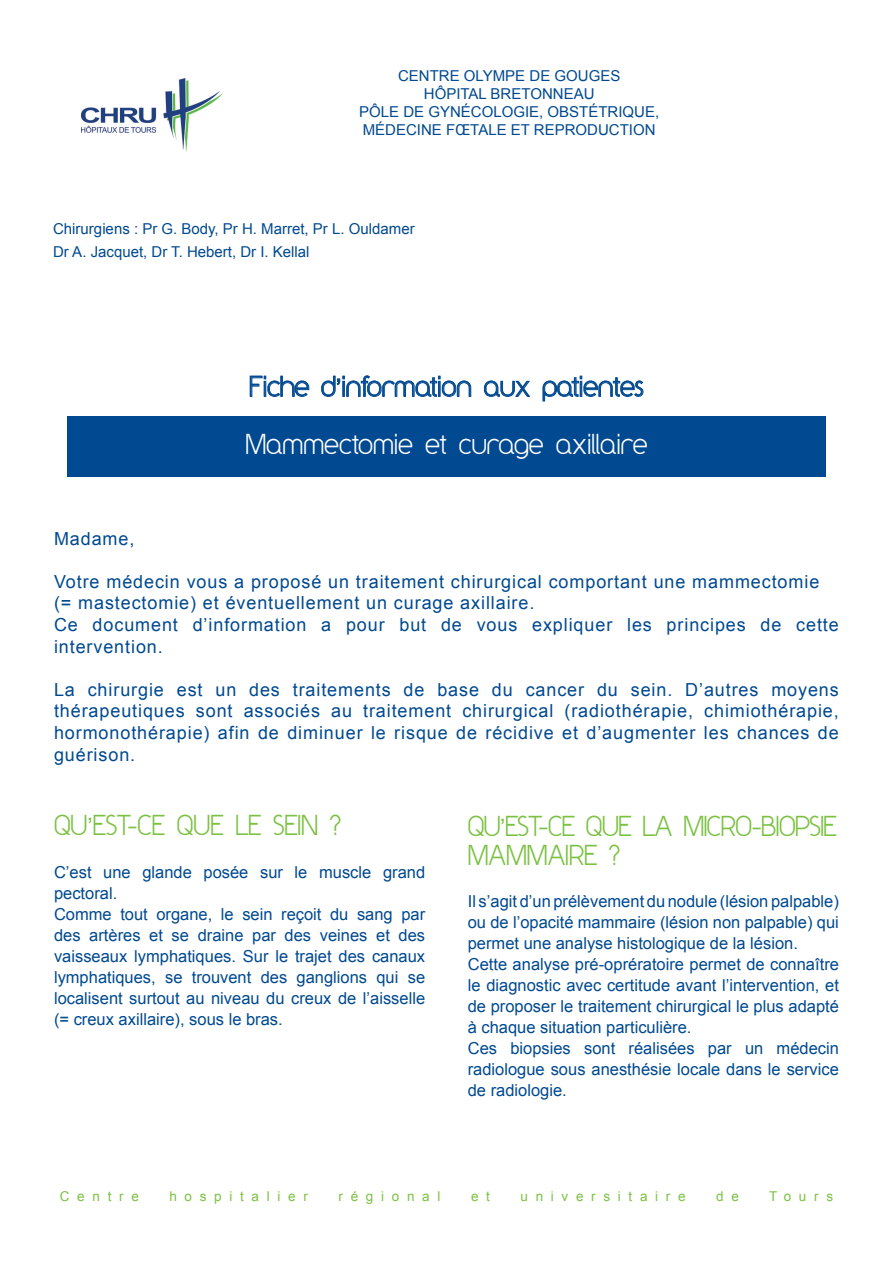
<style>
.page{position:relative;width:893px;height:1263px;background:#fff}
.page>*{position:absolute;margin:0;border:0;box-sizing:border-box;transform-origin:0 0}
.t1{font:24px/28.8px "Y2 K Neophyte";letter-spacing:-.02em;color:#7bc142}
.t2{font:24px "Y2 K Neophyte";color:#014990}
.t3{font:24px "Y2 K Neophyte";color:#fff}
.t4{font:24px "Y2 K Neophyte";color:#7bc142}
.t5{font:18px/21.6px "Arial";letter-spacing:.05em;color:#014990}
.t6{font:16.5px/21px "Arial";color:#014990;text-align:justify}
.t7{font:15px "Arial";color:#014990}
.t8{font:13.5px "Arial";letter-spacing:.57em;color:#7bc142}
.s1{font-family:"Arial"}
</style>
<div class="page">
<img style="left:81px;top:79px;width:141px;height:73px">
<div style="left:67px;top:416px;width:759px;height:61px;background:#014990"></div>
<svg style="left:250px;top:375px;width:60px;height:22px"></svg>
<svg style="left:321px;top:375px;width:150px;height:22px"></svg>
<svg style="left:484px;top:380px;width:47px;height:17px"></svg>
<svg style="left:542px;top:376px;width:102px;height:26px"></svg>
<p class="t7" style="left:398px;top:66px;width:224px">CENTRE OLYMPE DE GOUGES</p>
<p class="t7" style="left:424px;top:84px;width:172px">HÔPITAL BRETONNEAU</p>
<p class="t7" style="left:359px;top:102px;width:302px">PÔLE DE GYNÉCOLOGIE, OBSTÉTRIQUE,</p>
<p class="t7" style="left:363px;top:120px;width:294px">MÉDECINE FŒTALE ET REPRODUCTION</p>
<p class="t7" style="left:53px;top:219px;width:363px">Chirurgiens : Pr G. Body, Pr H. Marret, Pr L. Ouldamer</p>
<p class="t7" style="left:53px;top:242px;width:258px">Dr A. Jacquet, Dr T. Hebert, Dr I. Kellal</p>
<p class="t2" style="left:249px;top:370px;width:396px">Fiche d<span class="s1">’</span>information aux patientes</p>
<p class="t3" style="left:245px;top:428px;width:404px">Mammectomie et curage axillaire</p>
<p class="t5" style="left:54px;top:528px;width:82px">Madame,</p>
<p class="t5" style="left:54px;top:571px;width:767px">Votre médecin vous a proposé un traitement chirurgical comportant une mammectomie</p>
<p class="t5" style="left:54px;top:592px;width:482px">(= mastectomie) et éventuellement un curage axillaire.</p>
<p class="t5" style="left:54px;top:614px;width:786px">Ce document d’information a pour but de vous expliquer les principes de cette intervention.</p>
<p class="t5" style="left:54px;top:679px;width:786px;text-align:justify">La chirurgie est un des traitements de base du cancer du sein. D’autres moyens thérapeutiques sont associés au traitement chirurgical (radiothérapie, chimiothérapie, hormonothérapie) afin de diminuer le risque de récidive et d’augmenter les chances de guérison.</p>
<p class="t4" style="left:54px;top:809px;width:288px">QU<span class="s1">’</span>EST-CE QUE LE SEIN ?</p>
<p class="t6" style="left:54px;top:862px;width:373px">C’est une glande posée sur le muscle grand pectoral.</p>
<p class="t6" style="left:54px;top:904px;width:373px">Comme tout organe, le sein reçoit du sang par des artères et se draine par des veines et des vaisseaux lymphatiques. Sur le trajet des canaux lymphatiques, se trouvent des ganglions qui se localisent surtout au niveau du creux de l’aisselle (= creux axillaire), sous le bras.</p>
<p class="t1" style="left:468px;top:811px;width:370px">QU<span class="s1">’</span>EST-CE QUE LA MICRO-BIOPSIE<br>MAMMAIRE ?</p>
<p class="t6" style="left:468px;top:891px;width:373px">Il s’agit d’un prélèvement du nodule (lésion palpable) ou de l’opacité mammaire (lésion non palpable) qui permet une analyse histologique de la lésion.</p>
<p class="t6" style="left:468px;top:954px;width:373px">Cette analyse pré-oprératoire permet de connaître le diagnostic avec certitude avant l’intervention, et de proposer le traitement chirurgical le plus adapté à chaque situation particulière.</p>
<p class="t6" style="left:468px;top:1038px;width:373px">Ces biopsies sont réalisées par un médecin radiologue sous anesthésie locale dans le service de radiologie.</p>
<p class="t8" style="left:60px;top:1187px;width:80px">Centre</p>
<p class="t8" style="left:169px;top:1187px;width:140px">hospitalier</p>
<p class="t8" style="left:338px;top:1187px;width:103px">régional</p>
<p class="t8" style="left:471px;top:1187px;width:20px">e t</p>
<p class="t8" style="left:521px;top:1187px;width:167px">universitaire</p>
<p class="t8" style="left:716px;top:1187px;width:24px">d e</p>
<p class="t8" style="left:769px;top:1187px;width:65px">Tours</p>
</div>
